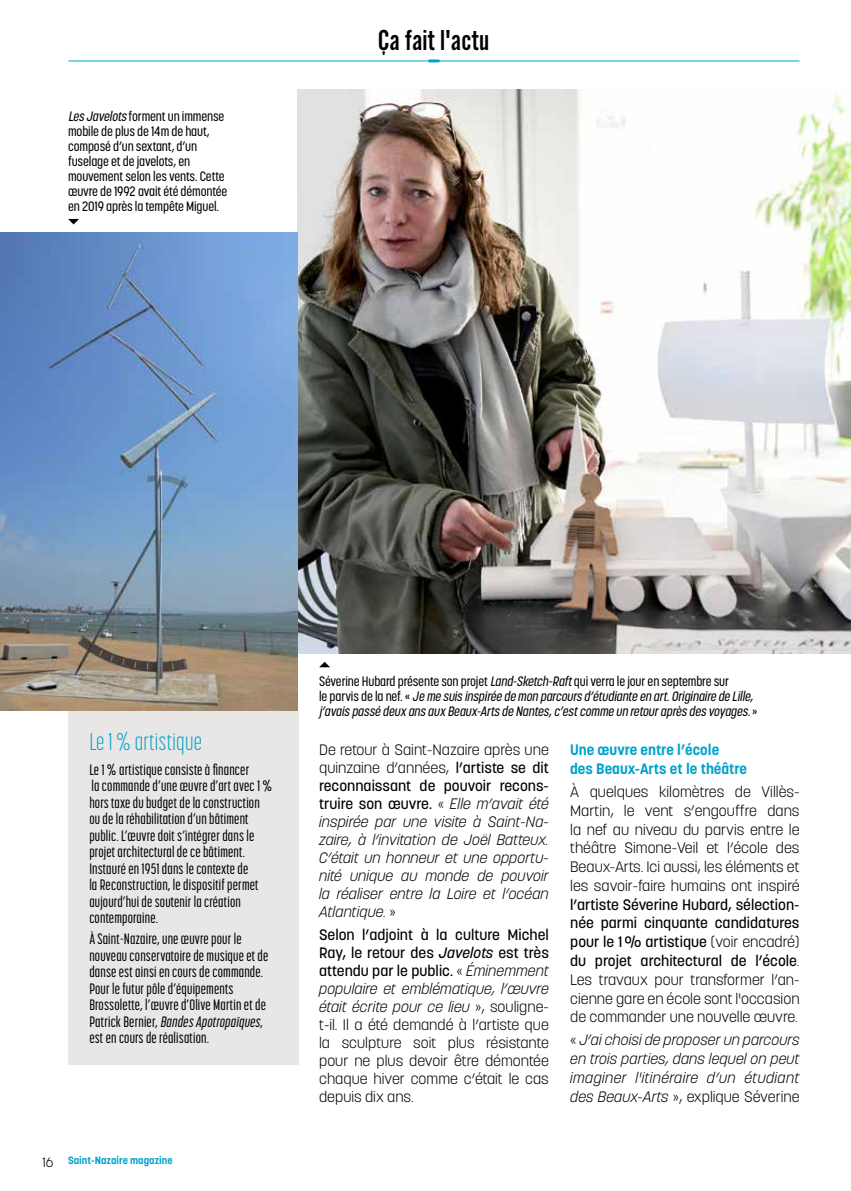
<style>
.page{position:relative;width:851px;height:1191px;background:#fff}
.page>*{position:absolute;margin:0;border:0;box-sizing:border-box;transform-origin:0 0}
.t1{font:30px "Alternate Got No 2 D";color:#000}
.t2{font:300 24px "Korolev Compressed";letter-spacing:.01em;color:#00a3cb}
.t3{font:500 15px/16.5px "Korolev Compressed";letter-spacing:.01em;color:#000}
.t4{font:300 15px/18px "Korolev";color:#000;text-align:justify}
.t5{font:italic 300 15px/18px "Korolev";color:#000;text-align:justify}
.t6{font:500 15px/18.8px "Korolev";color:#000;text-align:justify}
.t7{font:700 15px/18.8px "Korolev";color:#00a3cb}
.t8{font:italic 500 13.5px/15px "Korolev Condensed";color:#000}
.t9{font:500 13.5px/15px "Korolev Condensed";letter-spacing:-.01em;color:#000}
.t10{font:300 13.5px "Korolev";color:#000}
.t11{font:700 10.5px "Korolev";color:#00a3cb}
.s1{font-style:italic}
.s2{font-style:normal}
.s3{font-weight:300}
.s4{font-weight:500;font-style:normal}
.s5{font-weight:500}
.s6{font-weight:500;font-style:italic}
</style>
<div class="page">
<hr style="left:68px;top:61px;width:731px;height:1px;background:#00a3cb">
<svg style="left:429px;top:59px;width:9px;height:2px"></svg>
<img style="left:298px;top:89px;width:552px;height:565px">
<div style="left:68px;top:710px;width:230px;height:354px;background:#e8e7e6"></div>
<img style="left:0;top:232px;width:298px;height:478px">
<svg style="left:68px;top:219px;width:11px;height:5px"></svg>
<svg style="left:319px;top:662px;width:11px;height:5px"></svg>
<p class="t9" style="left:68px;top:109px;width:161px"><span class="s1">Les Javelots</span> forment un immense mobile de plus de 14m de haut, composé d’un sextant, d’un fuselage et de javelots, en mouvement selon les vents. Cette œuvre de 1992 avait été démontée en 2019 après la tempête Miguel.</p>
<h1 class="t1" style="left:378px;top:24px;width:113px">Ça fait l'actu</h1>
<h2 class="t2" style="left:89px;top:728px;width:114px">Le 1% artistique</h2>
<p class="t3" style="left:89px;top:761px;width:184px">Le 1% artistique consiste à financer<br>la commande d’une œuvre d’art avec 1% hors taxe du budget de la construction ou de la réhabilitation d’un bâtiment public. L’œuvre doit s’intégrer dans le projet architectural de ce bâtiment.<br>Instauré en 1951 dans le contexte de<br>la Reconstruction, le dispositif permet aujourd’hui de soutenir la création contemporaine.</p>
<p class="t3" style="left:89px;top:930px;width:180px">À Saint-Nazaire, une œuvre pour le nouveau conservatoire de musique et de danse est ainsi en cours de commande.<br>Pour le futur pôle d’équipements Brossolette, l’œuvre d’Olive Martin et de P a t r i c k B e r n i e r, <span class="s1">Bandes Apotropaïques</span>, est en cours de réalisation.</p>
<p class="t10" style="left:43px;top:1153px;width:12px">16</p>
<p class="t11" style="left:68px;top:1154px;width:106px">Saint-Nazaire magazine</p>
<p class="t8" style="left:319px;top:674px;width:440px"><span class="s2">Séverine Hubard présente son projet</span> Land-Sketch-Raft<span class="s2">qui verra le jour en septembre sur<br>l e p a r v i s d e l a n e f . «</span> Je me suis inspirée de mon parcours d’étudiante en art.Originaire de Lille, j ’avais passé deux ans aux Beaux-Arts de Nantes,c’estcomme un retouraprès des voyages.<span class="s2">»</span></p>
<p class="t7" style="left:570px;top:740px;width:178px">Une œuvre entre l’école<br>des Beaux-Arts et le théâtre</p>
<p class="t4" style="left:570px;top:782px;width:231px;line-height:18.8px">À quelques kilomètres de Villès-Martin, le vent s’engouffre dans la nef au niveau du parvis entre le théâtre Simone-Veil et l’école des Beaux-Arts. Ici aussi, les éléments et les savoir-faire humains ont inspiré</p>
<p class="t6" style="left:570px;top:895px;width:231px">l’artiste Séverine Hubard, sélection&shy;née parmi cinquante candidatures pour le 1% artistique <span class="s3">(voir encadré) </span>du projet architectural de l’école<span class="s3">.<br>Les travaux pour transformer l’an&shy;cienne gare en école sont l'occasion de commander une nouvelle œuvre.</span></p>
<p class="t5" style="left:570px;top:1030px;width:231px;line-height:18.8px"><span class="s2">«</span> J’ai choisi de proposer un parcours en trois parties, dans lequel on peut imaginer l'itinéraire d’un étudiant des Beaux-Arts <span class="s2">», explique Séverine</span></p>
<p class="t5" style="left:319px;top:741px;width:231px"><span class="s2">De retour à Saint-Nazaire après une quinzaine d’années,</span> <span class="s4">l’artiste se dit reconnaissant de pouvoir recons&shy;truire son œuvre.</span> <span class="s2">«</span> Elle m’avait été inspirée par une visite à Saint-Na&shy;zaire, à l’invitation de Joël Batteux.<br>C’était un honneur et une opportu&shy;nité unique au monde de pouvoir la réaliser entre la Loire et l’océan Atlantique. <span class="s2">»</span></p>
<p class="t4" style="left:319px;top:925px;width:231px"><span class="s5">Selon l’adjoint à la culture Michel Ray, le retour des</span> <span class="s6">Javelots</span> <span class="s5">est très attendu par le public.</span> « <span class="s1">Éminemment populaire et emblématique, l’œuvre était écrite pour ce lieu</span> », souligne&shy;t-il. Il a été demandé à l’artiste que la sculpture soit plus résistante pour ne plus devoir être démontée chaque hiver comme c’était le cas depuis dix ans.</p>
</div>
